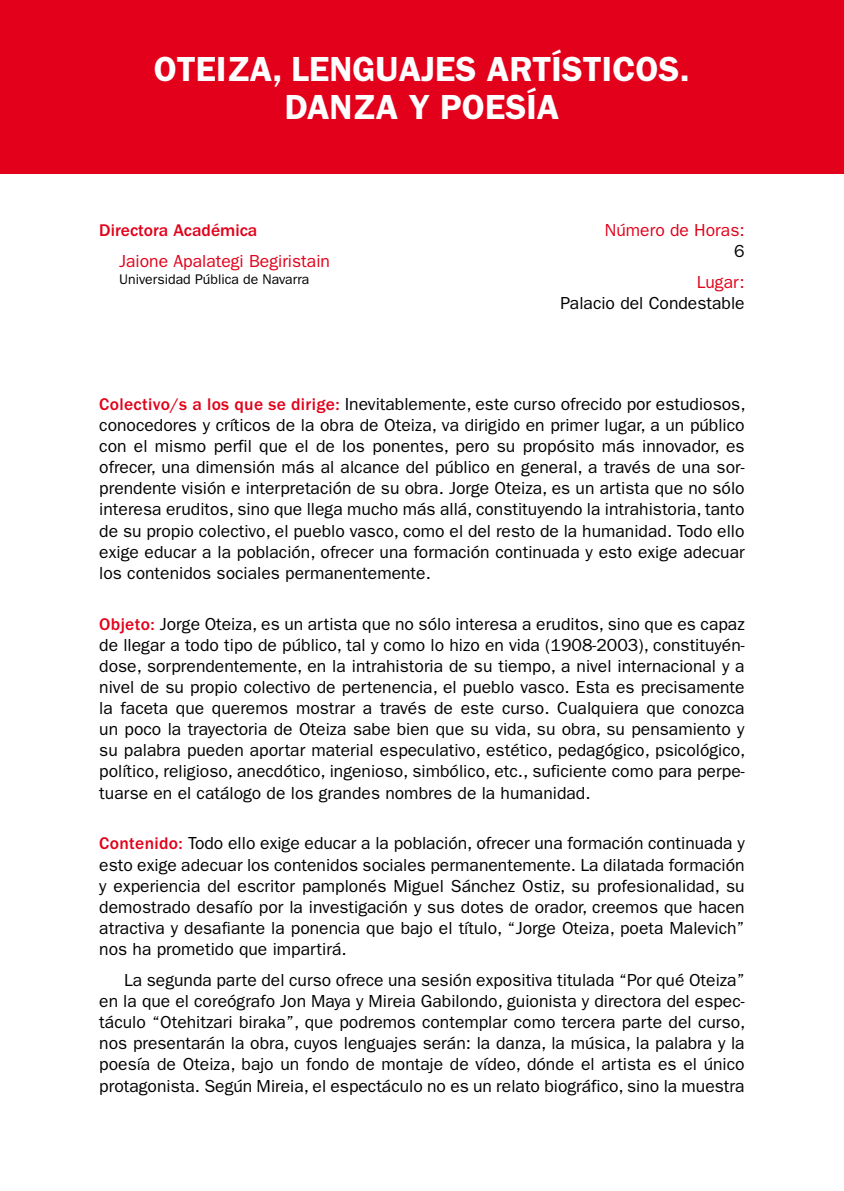
<style>
.page{position:relative;width:844px;height:1191px;background:#fff}
.page>*{position:absolute;margin:0;border:0;box-sizing:border-box;transform-origin:0 0}
.t1{font:600 35px/38.5px "Franklin Gothic";color:#fff;text-align:center}
.t2{font:17.5px/21.2px "Franklin Gothic";color:#000;text-align:justify}
.t3{font:17.5px "Franklin Gothic";color:#e2001a}
.t4{font:500 17.5px "Franklin Gothic";color:#e2001a}
.t5{font:14px "Franklin Gothic";color:#000}
.s1{font-weight:500;color:#e2001a}
</style>
<div class="page">
<div style="left:0;top:0;width:843px;height:174px;background:#e2001a"></div>
<h1 class="t1" style="left:154px;top:49px;width:537px">OTEIZA, LENGUAJES ARTÍSTICOS.<br>DANZA Y POESÍA</h1>
<p class="t4" style="left:99px;top:221px;width:159px">Directora Académica</p>
<p class="t3" style="left:119px;top:251px;width:212px">Jaione Apalategi Begiristain</p>
<p class="t5" style="left:119px;top:271px;width:192px">Universidad Pública de Navarra</p>
<p class="t3" style="left:604px;top:220px;width:141px">Número de Horas:</p>
<p class="t2" style="left:734px;top:241px;width:12px">6</p>
<p class="t3" style="left:696px;top:272px;width:49px">Lugar:</p>
<p class="t2" style="left:560px;top:293px;width:186px">Palacio del Condestable</p>
<p class="t2" style="left:99px;top:393px;width:647px"><span class="s1">Colectivo/s a los que se dirige:</span> Inevitablemente, este curso ofrecido por estudiosos, conocedores y críticos de la obra de Oteiza, va dirigido en primer lugar, a un público con el mismo perfil que el de los ponentes, pero su propósito más innovador, es ofrecer, una dimensión más al alcance del público en general, a través de una sor&shy;prendente visión e interpretación de su obra. Jorge Oteiza, es un artista que no sólo interesa eruditos, sino que llega mucho más allá, constituyendo la intrahistoria, tanto de su propio colectivo, el pueblo vasco, como el del resto de la humanidad. Todo ello exige educar a la población, ofrecer una formación continuada y esto exige adecuar los contenidos sociales permanentemente.</p>
<p class="t2" style="left:99px;top:613px;width:647px"><span class="s1">Objeto:</span> Jorge Oteiza, es un artista que no sólo interesa a eruditos, sino que es capaz de llegar a todo tipo de público, tal y como lo hizo en vida (1908-2003), constituyén&shy;dose, sorprendentemente, en la intrahistoria de su tiempo, a nivel internacional y a nivel de su propio colectivo de pertenencia, el pueblo vasco. Esta es precisamente la faceta que queremos mostrar a través de este curso. Cualquiera que conozca un poco la trayectoria de Oteiza sabe bien que su vida, su obra, su pensamiento y su palabra pueden aportar material especulativo, estético, pedagógico, psicológico, político, religioso, anecdótico, ingenioso, simbólico, etc., suficiente como para perpe&shy;tuarse en el catálogo de los grandes nombres de la humanidad.</p>
<p class="t2" style="left:99px;top:833px;width:646px"><span class="s1">Contenido:</span> Todo ello exige educar a la población, ofrecer una formación continuada y esto exige adecuar los contenidos sociales permanentemente. La dilatada formación y experiencia del escritor pamplonés Miguel Sánchez Ostiz, su profesionalidad, su demostrado desafío por la investigación y sus dotes de orador, creemos que hacen atractiva y desafiante la ponencia que bajo el título, “Jorge Oteiza, poeta Malevich” nos ha prometido que impartirá.</p>
<p class="t2" style="left:99px;top:969px;width:647px;text-indent:25px">La segunda parte del curso ofrece una sesión expositiva titulada “Por qué Oteiza” en la que el coreógrafo Jon Maya y Mireia Gabilondo, guionista y directora del espec&shy;táculo “Otehitzari biraka”, que podremos contemplar como tercera parte del curso, nos presentarán la obra, cuyos lenguajes serán: la danza, la música, la palabra y la poesía de Oteiza, bajo un fondo de montaje de vídeo, dónde el artista es el único protagonista. Según Mireia, el espectáculo no es un relato biográfico, sino la muestra</p>
</div>
